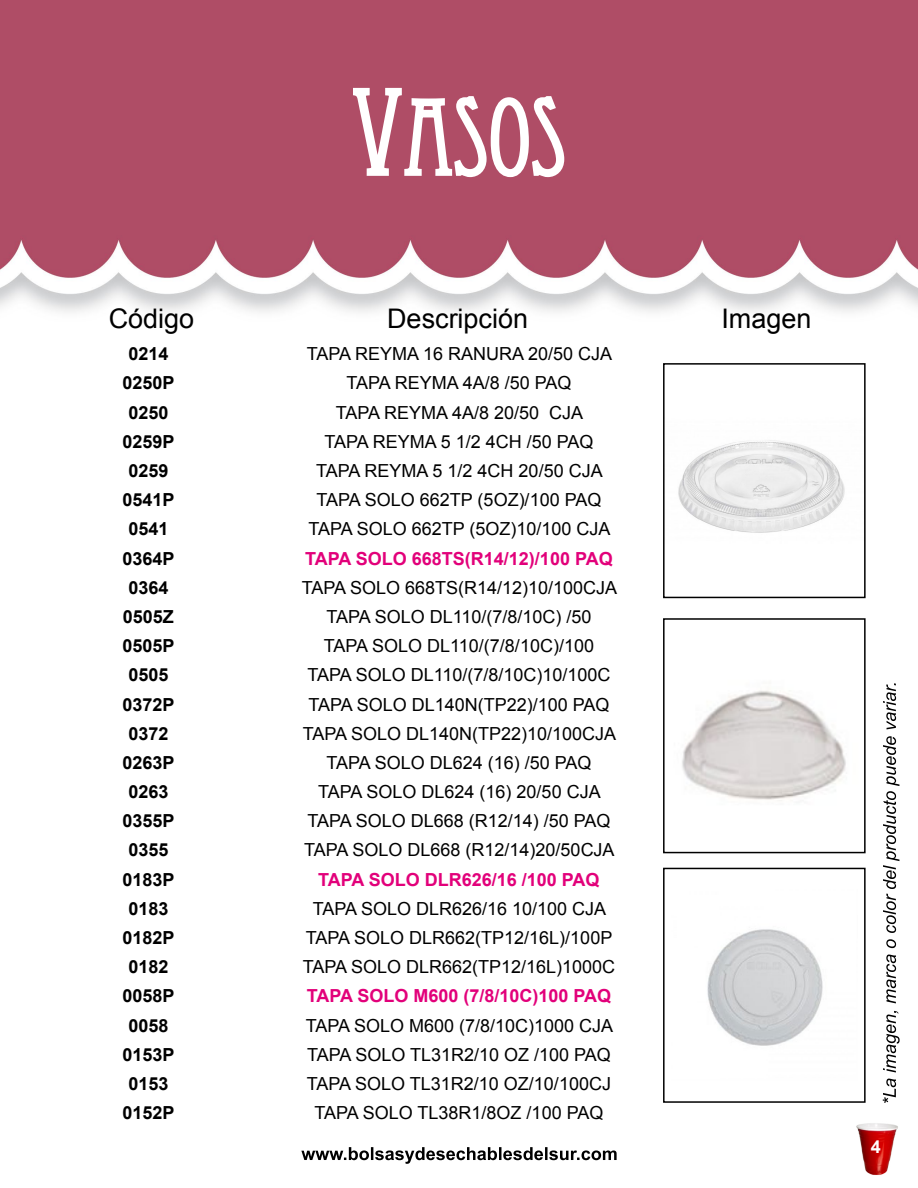
<style>
.page{position:relative;width:918px;height:1188px;background:#fff}
.page>*{position:absolute;margin:0;border:0;box-sizing:border-box;transform-origin:0 0}
.t1{font:105px "Eccentric Std";color:#fff}
.t2{font:27px "Arial";color:#000}
.t3{font:18px "Arial";color:#000}
.t4{font:700 18px "Arial";color:#000}
.t5{font:700 18px "Arial";color:#e2007a}
.t6{font:700 18px "Arial";color:#fff}
.s1{font-size:120px}
</style>
<div class="page">
<img style="left:0;top:0;width:918px;height:1175px">
<svg style="left:351px;top:86px;width:215px;height:93px"></svg>
<svg style="left:883px;top:683px;width:17px;height:420px"></svg>
<svg style="left:301px;top:1147px;width:316px;height:17px"></svg>
<img style="left:666px;top:376px;width:197px;height:209px">
<div style="left:663px;top:363px;width:203px;height:235px;border:2px solid #000"></div>
<img style="left:666px;top:638px;width:197px;height:195px">
<div style="left:663px;top:618px;width:203px;height:235px;border:2px solid #000"></div>
<img style="left:671px;top:890px;width:186px;height:191px">
<div style="left:663px;top:868px;width:203px;height:235px;border:2px solid #000"></div>
<h1 class="t1" style="left:352px;top:77px;width:216px"><span class="s1">V</span>ASOS</h1>
<h2 class="t2" style="left:109px;top:301px;width:87px">Código</h2>
<h2 class="t2" style="left:387px;top:301px;width:143px">Descripción</h2>
<h2 class="t2" style="left:721px;top:301px;width:92px">Imagen</h2>
<p class="t4" style="left:128px;top:342px;width:42px">0214</p>
<p class="t3" style="left:307px;top:342px;width:307px">TAPA REYMA 16 RANURA 20/50 CJA</p>
<p class="t4" style="left:123px;top:371px;width:54px">0250P</p>
<p class="t3" style="left:346px;top:371px;width:227px">TAPA REYMA 4A/8 /50 PAQ</p>
<p class="t4" style="left:128px;top:400px;width:42px">0250</p>
<p class="t3" style="left:336px;top:400px;width:249px">TAPA REYMA 4A/8 20/50 CJA</p>
<p class="t4" style="left:123px;top:429px;width:54px">0259P</p>
<p class="t3" style="left:324px;top:430px;width:271px">TAPA REYMA 5 1/2 4CH /50 PAQ</p>
<p class="t4" style="left:128px;top:459px;width:42px">0259</p>
<p class="t3" style="left:316px;top:459px;width:288px">TAPA REYMA 5 1/2 4CH 20/50 CJA</p>
<p class="t4" style="left:123px;top:488px;width:54px">0541P</p>
<p class="t3" style="left:317px;top:488px;width:286px">TAPA SOLO 662TP (5OZ)/100 PAQ</p>
<p class="t4" style="left:128px;top:517px;width:42px">0541</p>
<p class="t3" style="left:308px;top:517px;width:304px">TAPA SOLO 662TP (5OZ)10/100 CJA</p>
<p class="t4" style="left:123px;top:546px;width:54px">0364P</p>
<p class="t5" style="left:305px;top:546px;width:309px">TAPA SOLO 668TS(R14/12)/100 PAQ</p>
<p class="t4" style="left:128px;top:575px;width:42px">0364</p>
<p class="t3" style="left:302px;top:576px;width:317px">TAPA SOLO 668TS(R14/12)10/100CJA</p>
<p class="t4" style="left:123px;top:605px;width:53px">0505Z</p>
<p class="t3" style="left:326px;top:605px;width:267px">TAPA SOLO DL110/(7/8/10C) /50</p>
<p class="t4" style="left:123px;top:634px;width:54px">0505P</p>
<p class="t3" style="left:324px;top:634px;width:272px">TAPA SOLO DL110/(7/8/10C)/100</p>
<p class="t4" style="left:128px;top:663px;width:42px">0505</p>
<p class="t3" style="left:307px;top:663px;width:305px">TAPA SOLO DL110/(7/8/10C)10/100C</p>
<p class="t4" style="left:123px;top:692px;width:54px">0372P</p>
<p class="t3" style="left:308px;top:692px;width:303px">TAPA SOLO DL140N(TP22)/100 PAQ</p>
<p class="t4" style="left:128px;top:721px;width:42px">0372</p>
<p class="t3" style="left:303px;top:722px;width:315px">TAPA SOLO DL140N(TP22)10/100CJA</p>
<p class="t4" style="left:123px;top:751px;width:54px">0263P</p>
<p class="t3" style="left:326px;top:751px;width:267px">TAPA SOLO DL624 (16) /50 PAQ</p>
<p class="t4" style="left:128px;top:780px;width:42px">0263</p>
<p class="t3" style="left:318px;top:780px;width:284px">TAPA SOLO DL624 (16) 20/50 CJA</p>
<p class="t4" style="left:123px;top:809px;width:54px">0355P</p>
<p class="t3" style="left:307px;top:809px;width:305px">TAPA SOLO DL668 (R12/14) /50 PAQ</p>
<p class="t4" style="left:128px;top:838px;width:42px">0355</p>
<p class="t3" style="left:304px;top:838px;width:312px">TAPA SOLO DL668 (R12/14)20/50CJA</p>
<p class="t4" style="left:123px;top:867px;width:54px">0183P</p>
<p class="t5" style="left:318px;top:867px;width:283px">TAPA SOLO DLR626/16 /100 PAQ</p>
<p class="t4" style="left:128px;top:897px;width:42px">0183</p>
<p class="t3" style="left:313px;top:897px;width:295px">TAPA SOLO DLR626/16 10/100 CJA</p>
<p class="t4" style="left:123px;top:926px;width:54px">0182P</p>
<p class="t3" style="left:306px;top:926px;width:308px">TAPA SOLO DLR662(TP12/16L)/100P</p>
<p class="t4" style="left:128px;top:955px;width:42px">0182</p>
<p class="t3" style="left:303px;top:955px;width:314px">TAPA SOLO DLR662(TP12/16L)1000C</p>
<p class="t4" style="left:123px;top:984px;width:54px">0058P</p>
<p class="t5" style="left:307px;top:984px;width:306px">TAPA SOLO M600 (7/8/10C)100 PAQ</p>
<p class="t4" style="left:128px;top:1013px;width:42px">0058</p>
<p class="t3" style="left:306px;top:1014px;width:309px">TAPA SOLO M600 (7/8/10C)1000 CJA</p>
<p class="t4" style="left:123px;top:1043px;width:54px">0153P</p>
<p class="t3" style="left:307px;top:1043px;width:305px">TAPA SOLO TL31R2/10 OZ /100 PAQ</p>
<p class="t4" style="left:128px;top:1072px;width:42px">0153</p>
<p class="t3" style="left:307px;top:1072px;width:306px">TAPA SOLO TL31R2/10 OZ/10/100CJ</p>
<p class="t4" style="left:123px;top:1101px;width:54px">0152P</p>
<p class="t3" style="left:315px;top:1101px;width:290px">TAPA SOLO TL38R1/8OZ /100 PAQ</p>
<p class="t6" style="left:871px;top:1135px;width:12px">4</p>
</div>
